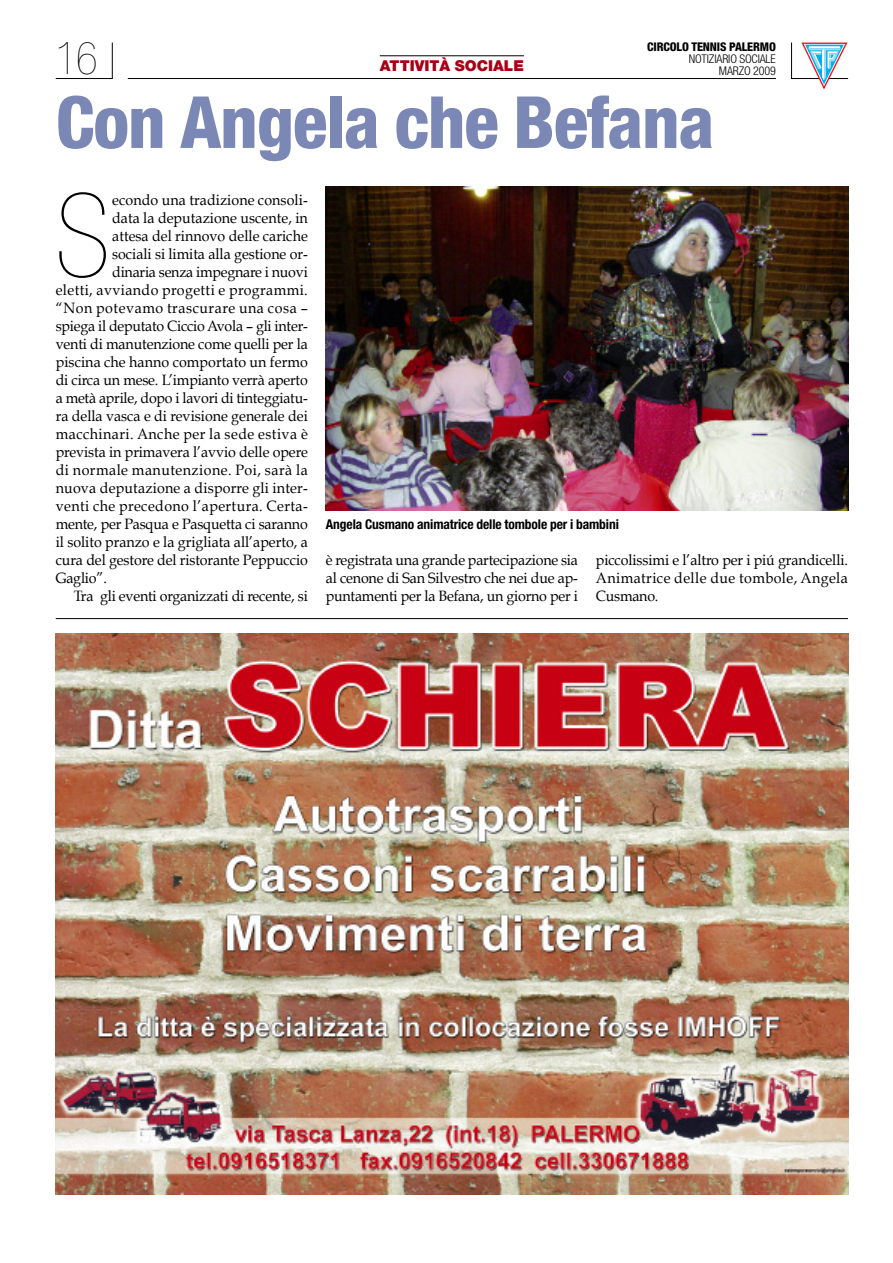
<style>
.page{position:relative;width:893px;height:1263px;background:#fff}
.page>*{position:absolute;margin:0;border:0;box-sizing:border-box;transform-origin:0 0}
.t1{font:900 condensed 116.1px "Helvetica Neue";color:#000}
.t2{font:800 condensed 72px "Helvetica Neue";letter-spacing:-.015em;color:#7b88b6}
.t3{font:900 condensed 45px "Helvetica Neue";color:#000}
.t4{font:15px/18px "Book Antiqua";color:#000;text-align:justify;scale:.95 1}
.t5{font:15px "Book Antiqua";letter-spacing:.03em;color:#000;scale:.95 1}
.t6{font:15px "Book Antiqua";letter-spacing:.035em;color:#000;scale:.95 1}
.t7{font:15px "Book Antiqua";letter-spacing:.025em;color:#000;scale:.95 1}
.t8{font:900 15px "Helvetica Neue";color:#a80016}
.t9{font:700 condensed 13.5px "Helvetica Neue";letter-spacing:-.005em;color:#000}
.t10{font:300 condensed 12px "Helvetica Neue";letter-spacing:-.01em;color:#000}
.t11{font:800 condensed 12px "Helvetica Neue";letter-spacing:-.01em;color:#000}
</style>
<div class="page">
<svg style="left:55px;top:42px;width:58px;height:37px"></svg>
<svg style="left:791px;top:42px;width:58px;height:47px"></svg>
<hr style="left:128px;top:78px;width:648px;height:1px;background:#000">
<hr style="left:380px;top:55px;width:144px;height:1px;background:#000">
<img style="left:326px;top:187px;width:522px;height:324px">
<img style="left:56px;top:634px;width:792px;height:561px">
<hr style="left:56px;top:618px;width:792px;height:1px;background:#000">
<h3 class="t3" style="left:56px;top:42px;width:44px">16</h3>
<p class="t11" style="left:647px;top:43px;width:130px">CIRCOLO TENNIS PALERMO</p>
<p class="t10" style="left:689px;top:55px;width:89px">NOTIZIARIO SOCIALE</p>
<p class="t8" style="left:380px;top:61px;width:146px">ATTIVITÀ SOCIALE</p>
<p class="t10" style="left:719px;top:67px;width:59px">MARZO 2009</p>
<h2 class="t2" style="left:56px;top:97px;width:660px">Con Angela che Befana</h2>
<h1 class="t1" style="left:56px;top:194px;width:55px">S</h1>
<p class="t4" style="left:112px;top:191px;width:207px">econdo una tradizione consoli-</p>
<p class="t4" style="left:112px;top:209px;width:207px">data la deputazione uscente, in</p>
<p class="t4" style="left:112px;top:227px;width:207px">attesa del rinnovo delle cariche</p>
<p class="t4" style="left:112px;top:245px;width:207px">sociali si limita alla gestione or-</p>
<p class="t4" style="left:112px;top:263px;width:207px">dinaria senza impegnare i nuovi</p>
<p class="t7" style="left:56px;top:281px;width:267px">eletti, avviando progetti e programmi.</p>
<p class="t6" style="left:56px;top:299px;width:267px">“Non potevamo trascurare una cosa –</p>
<p class="t4" style="left:56px;top:317px;width:267px">spiega il deputato Ciccio Avola – gli inter-</p>
<p class="t4" style="left:56px;top:335px;width:267px">venti di manutenzione come quelli per la</p>
<p class="t4" style="left:56px;top:353px;width:267px">piscina che hanno comportato un fermo</p>
<p class="t4" style="left:56px;top:371px;width:267px">di circa un mese. L’impianto verrà aperto</p>
<p class="t4" style="left:56px;top:389px;width:267px">a metà aprile, dopo i lavori di tinteggiatu-</p>
<p class="t4" style="left:56px;top:407px;width:267px">ra della vasca e di revisione generale dei</p>
<p class="t5" style="left:56px;top:425px;width:267px">macchinari. Anche per la sede estiva è</p>
<p class="t4" style="left:56px;top:443px;width:267px">prevista in primavera l’avvio delle opere</p>
<p class="t6" style="left:56px;top:461px;width:267px">di normale manutenzione. Poi, sarà la</p>
<p class="t4" style="left:56px;top:479px;width:267px">nuova deputazione a disporre gli inter-</p>
<p class="t5" style="left:56px;top:497px;width:267px">venti che precedono l’apertura. Certa-</p>
<p class="t4" style="left:56px;top:515px;width:267px">mente, per Pasqua e Pasquetta ci saranno</p>
<p class="t4" style="left:56px;top:533px;width:267px">il solito pranzo e la grigliata all’aperto, a</p>
<p class="t4" style="left:56px;top:551px;width:267px">cura del gestore del ristorante Peppuccio</p>
<p class="t4" style="left:56px;top:569px;width:55px">Gaglio”.</p>
<p class="t4" style="left:74px;top:587px;width:248px">Tra gli eventi organizzati di recente, si</p>
<p class="t9" style="left:326px;top:519px;width:295px">Angela Cusmano animatrice delle tombole per i bambini</p>
<p class="t4" style="left:326px;top:551px;width:267px">è registrata una grande partecipazione sia al cenone di San Silvestro che nei due ap&shy;puntamenti per la Befana, un giorno per i</p>
<p class="t4" style="left:596px;top:551px;width:267px">piccolissimi e l’altro per i piú grandicelli.<br>Animatrice delle due tombole, Angela Cusmano.</p>
</div>
